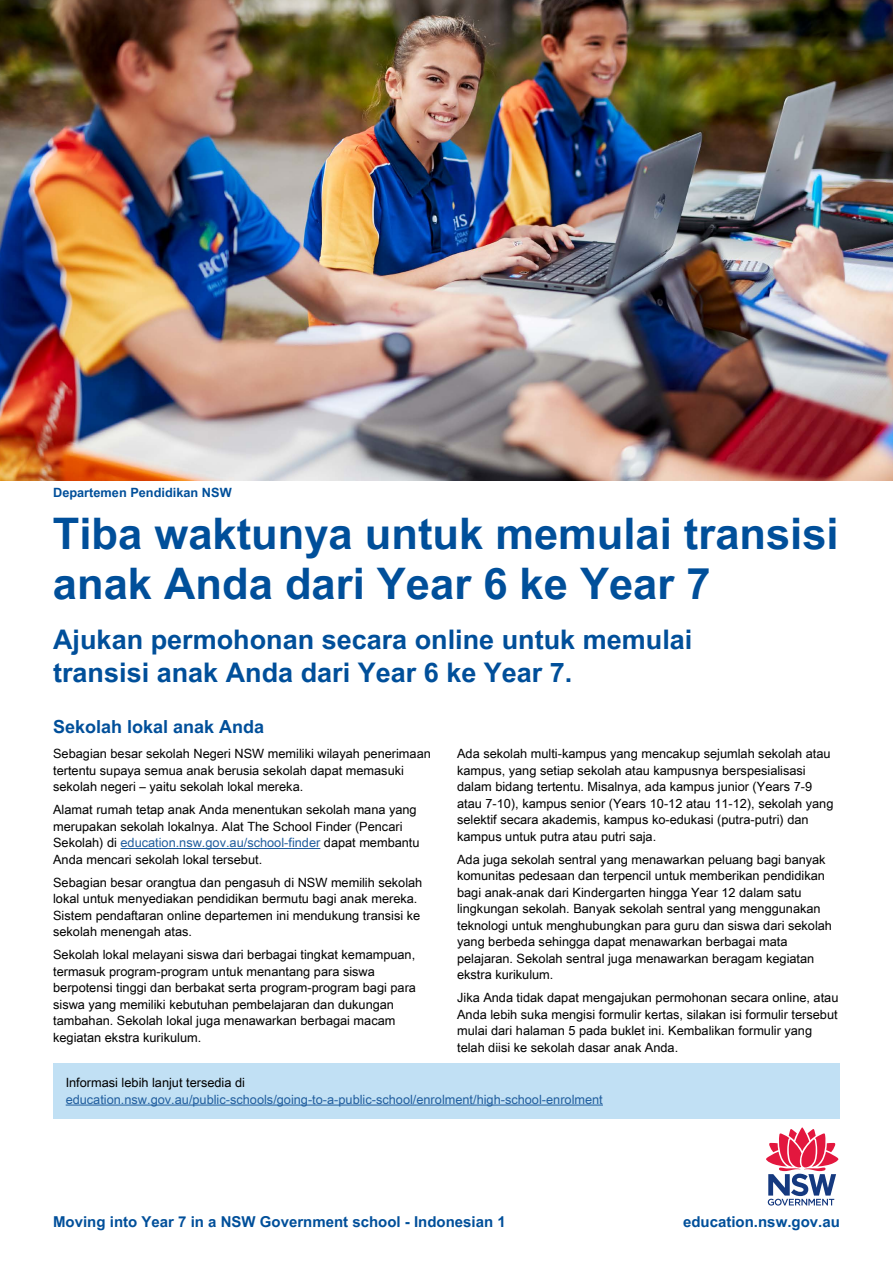
<style>
.page{position:relative;width:893px;height:1263px;background:#fff}
.page>*{position:absolute;margin:0;border:0;box-sizing:border-box;transform-origin:0 0}
.Heading_1{font:700 43.5px/49.5px "Arial Unicode MS";color:#004f9a}
.Heading_2{font:700 27px/32.4px "Arial Unicode MS";color:#004f9a}
.Heading_3{font:700 18px "Arial Unicode MS";color:#004f9a}
.t1{font:700 15px "Arial Unicode MS";color:#004f9a}
.Body_text{font:12.75px/16.5px "Arial Unicode MS";color:#000}
.Body_text-2{font:12.75px/16.5px "Arial Unicode MS";color:#215e9e}
.Headers{font:700 12.75px "Arial Unicode MS";color:#004f9a}
.s1{color:#215e9e}
.s2{color:#000}
</style>
<div class="page">
<svg style="left:766px;top:1127px;width:73px;height:78px"></svg>
<img style="left:0;top:0;width:893px;height:481px">
<hr style="left:120px;top:848px;width:200px;height:1px;background:#215e9e">
<div style="left:53px;top:1063px;width:787px;height:55px;background:#c1e0f4"></div>
<hr style="left:66px;top:1105px;width:537px;height:1px;background:#215e9e">
<p class="Headers" style="left:53px;top:483px;width:180px">Departemen Pendidikan NSW</p>
<h1 class="Heading_1" style="left:53px;top:510px;width:787px">Tiba waktunya untuk memulai transisi anak Anda dari Year 6 ke Year 7</h1>
<h2 class="Heading_2" style="left:53px;top:624px;width:641px">Ajukan permohonan secara online untuk memulai transisi anak Anda dari Year 6 ke Year 7.</h2>
<h3 class="Heading_3" style="left:53px;top:714px;width:213px">Sekolah lokal anak Anda</h3>
<p class="Body_text" style="left:53px;top:745px;width:379px">Sebagian besar sekolah Negeri NSW memiliki wilayah penerimaan tertentu supaya semua anak berusia sekolah dapat memasuki sekolah negeri – yaitu sekolah lokal mereka.</p>
<p class="Body_text" style="left:53px;top:801px;width:368px">Alamat rumah tetap anak Anda menentukan sekolah mana yang merupakan sekolah lokalnya. Alat The School Finder (Pencari Sekolah) di <span class="s1">education.nsw.gov.au/school-finder</span> dapat membantu Anda mencari sekolah lokal tersebut.</p>
<p class="Body_text" style="left:53px;top:873px;width:371px">Sebagian besar orangtua dan pengasuh di NSW memilih sekolah lokal untuk menyediakan pendidikan bermutu bagi anak mereka.<br>Sistem pendaftaran online departemen ini mendukung transisi ke sekolah menengah atas.</p>
<p class="Body_text" style="left:53px;top:946px;width:364px">Sekolah lokal melayani siswa dari berbagai tingkat kemampuan, termasuk program-program untuk menantang para siswa berpotensi tinggi dan berbakat serta program-program bagi para siswa yang memiliki kebutuhan pembelajaran dan dukungan tambahan. Sekolah lokal juga menawarkan berbagai macam kegiatan ekstra kurikulum.</p>
<p class="Body_text" style="left:457px;top:745px;width:378px">Ada sekolah multi-kampus yang mencakup sejumlah sekolah atau kampus, yang setiap sekolah atau kampusnya berspesialisasi dalam bidang tertentu. Misalnya, ada kampus junior (Years 7-9 atau 7-10), kampus senior (Years 10-12 atau 11-12), sekolah yang selektif secara akademis, kampus ko-edukasi (putra-putri) dan kampus untuk putra atau putri saja.</p>
<p class="Body_text" style="left:457px;top:851px;width:376px">Ada juga sekolah sentral yang menawarkan peluang bagi banyak komunitas pedesaan dan terpencil untuk memberikan pendidikan bagi anak-anak dari Kindergarten hingga Year 12 dalam satu lingkungan sekolah. Banyak sekolah sentral yang menggunakan teknologi untuk menghubungkan para guru dan siswa dari sekolah yang berbeda sehingga dapat menawarkan berbagai mata pelajaran. Sekolah sentral juga menawarkan beragam kegiatan ekstra kurikulum.</p>
<p class="Body_text" style="left:457px;top:989px;width:383px">Jika Anda tidak dapat mengajukan permohonan secara online, atau Anda lebih suka mengisi formulir kertas, silakan isi formulir tersebut mulai dari halaman 5 pada buklet ini. Kembalikan formulir yang telah diisi ke sekolah dasar anak Anda.</p>
<p class="Body_text-2" style="left:66px;top:1074px;width:539px"><span class="s2">Informasi lebih lanjut tersedia di </span>education.nsw.gov.au/public-schools/going-to-a-public-school/enrolment/high-school-enrolment</p>
<p class="t1" style="left:53px;top:1210px;width:454px">Moving into Year 7 in a NSW Government school - Indonesian 1</p>
<p class="t1" style="left:683px;top:1210px;width:158px">education.nsw.gov.au</p>
</div>
